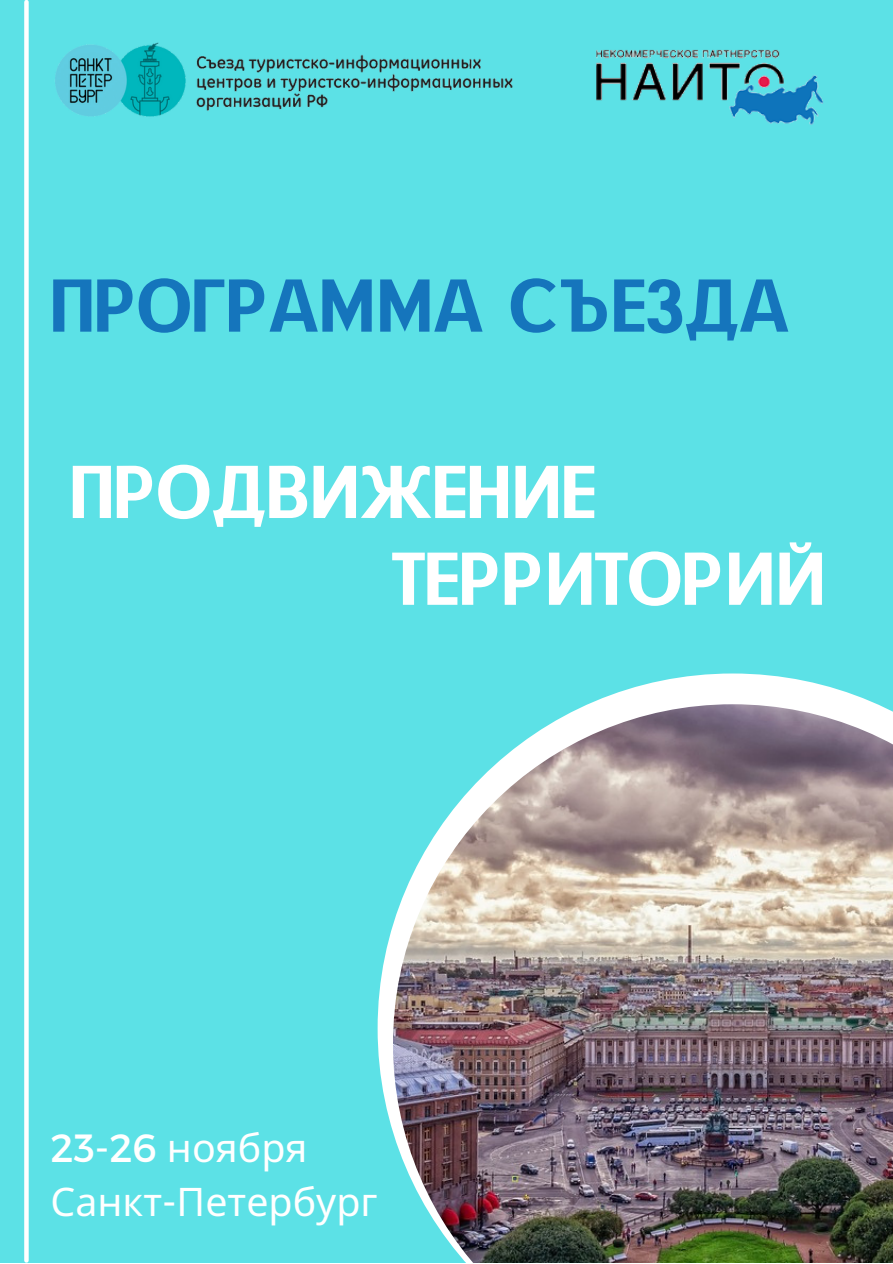
<style>
.page{position:relative;width:893px;height:1264px;background:#fff}
.page>*{position:absolute;margin:0;border:0;box-sizing:border-box;transform-origin:0 0}
.t1{font:72.45px/86.7px "CAT Neuzeit";color:#fff}
.t2{font:72.45px "CAT Neuzeit";color:#1575bc}
.t3{font:39.3px/54px "Noto Sans";color:#fff}
.s1{font-family:"Montserrat"}
</style>
<div class="page">
<div style="left:0;top:0;width:892px;height:1262px;background:#5ce1e6"></div>
<img style="left:55px;top:42px;width:458px;height:75px">
<img style="left:596px;top:49px;width:227px;height:76px">
<svg style="left:377px;top:673px;width:500px;height:459px"></svg>
<img style="left:393px;top:704px;width:499px;height:558px">
<div style="left:24px;top:2px;width:5px;height:1258px;background:#fff"></div>
<h1 class="t2" style="left:51px;top:260px;width:739px">ПРОГРАММА СЪЕЗДА</h1>
<h1 class="t1" style="left:392px;top:448px;width:435px;text-indent:-322px">ПРОДВИЖЕНИЕ<br>ТЕРРИТОРИЙ</h1>
<p class="t3" style="left:51px;top:1119px;width:328px"><span class="s1">23-26</span> ноября<br>Санкт<span class="s1">-</span>Петербург</p>
</div>
